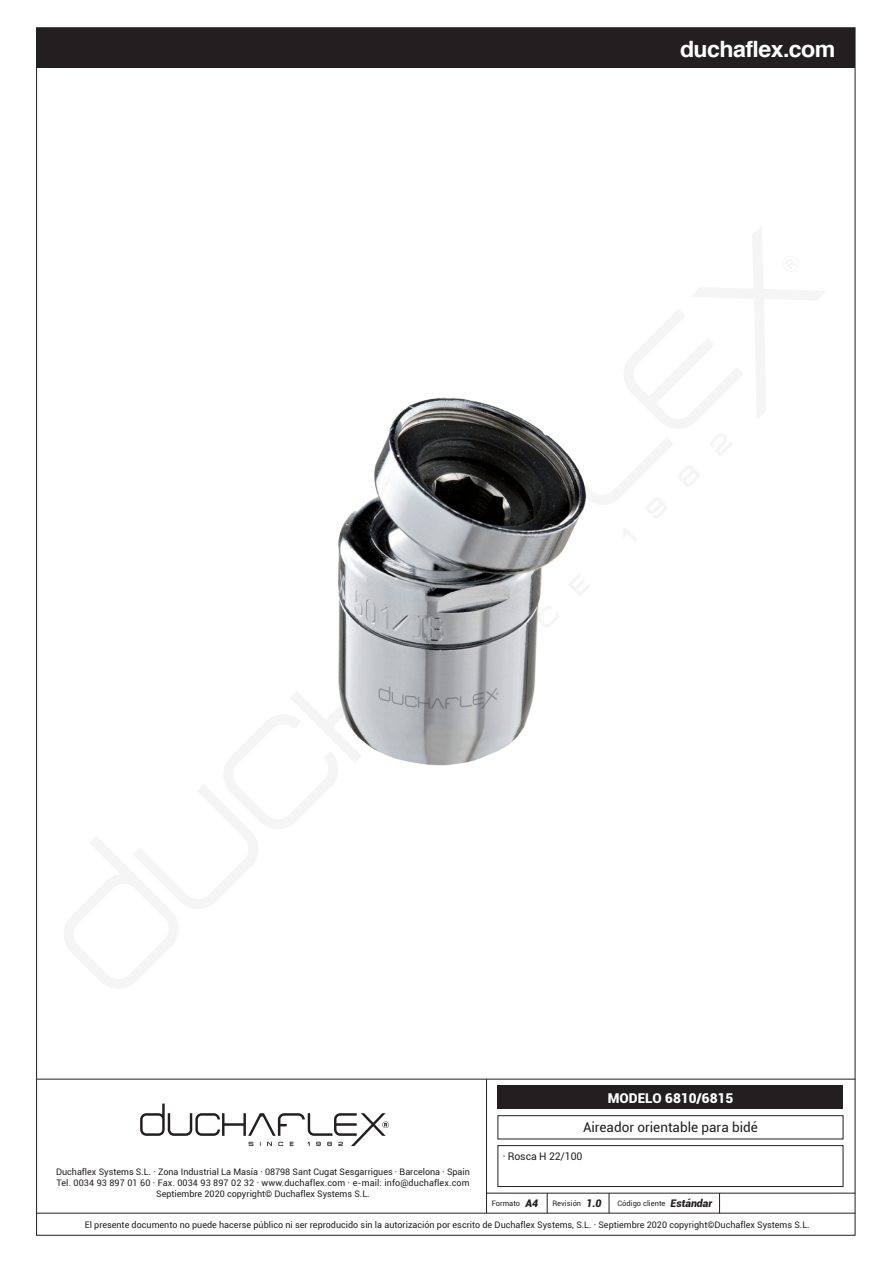
<style>
.page{position:relative;width:893px;height:1263px;background:#fff}
.page>*{position:absolute;margin:0;border:0;box-sizing:border-box;transform-origin:0 0}
.t1{font:700 22.5px "Helvetica";letter-spacing:-.025em;color:#fff}
.t2{font:13.5px "Roboto";color:#231f20}
.t3{font:900 13.5px "Roboto";color:#fff}
.t4{font:10.5px "Roboto";letter-spacing:-.01em;color:#231f20}
.t5{font:9px/10.8px "Roboto";color:#231f20;text-align:center}
.t6{font:7.5px "Roboto";color:#231f20}
.s1{font-weight:900;font-style:italic;font-size:10.5px}
</style>
<div class="page">
<hr style="left:37px;top:1079px;width:818px;height:1px;background:#231f20">
<hr style="left:486px;top:1193px;width:369px;height:1px;background:#231f20">
<hr style="left:37px;top:1213px;width:818px;height:1px;background:#231f20">
<hr style="left:486px;top:1079px;width:1px;height:134px;background:#231f20">
<svg style="left:547px;top:1193px;width:1px;height:20px"></svg>
<svg style="left:609px;top:1193px;width:1px;height:20px"></svg>
<svg style="left:719px;top:1193px;width:1px;height:20px"></svg>
<div style="left:37px;top:28px;width:818px;height:40px;background:#231f20"></div>
<div style="left:498px;top:1086px;width:345px;height:23px;background:#231f20"></div>
<div style="left:497px;top:1115px;width:346px;height:24px;border:1px solid #231f20"></div>
<div style="left:497px;top:1145px;width:346px;height:42px;border:1px solid #231f20"></div>
<svg style="left:140px;top:1103px;width:249px;height:43px"></svg>
<img style="left:337px;top:397px;width:250px;height:369px">
<h1 class="t1" style="left:680px;top:30px;width:157px">duchaflex.com</h1>
<h2 class="t3" style="left:608px;top:1089px;width:127px">MODELO 6810/6815</h2>
<p class="t5" style="left:56px;top:1166px;width:415px">Duchaflex Systems S.L. · Zona Industrial La Masía · 08798 Sant Cugat Sesgarrigues · Barcelona · Spain<br>Tel. 0034 93 897 01 60 · Fax. 0034 93 897 02 32 · www.duchaflex.com · e-mail: info@duchaflex.com<br>Septiembre 2020 copyright© Duchaflex Systems S.L.</p>
<h2 class="t2" style="left:583px;top:1118px;width:176px">Aireador orientable para bidé</h2>
<p class="t4" style="left:503px;top:1149px;width:81px">· Rosca H 22/100</p>
<p class="t6" style="left:492px;top:1198px;width:48px">Formato <span class="s1">A4</span></p>
<p class="t6" style="left:553px;top:1198px;width:51px">Revisión <span class="s1">1.0</span></p>
<p class="t6" style="left:618px;top:1198px;width:96px">Código cliente <span class="s1">Estándar</span></p>
<p class="t5" style="left:85px;top:1219px;width:726px">El presente documento no puede hacerse público ni ser reproducido sin la autorización por escrito de Duchaflex Systems, S.L. · Septiembre 2020 copyright©Duchaflex Systems S.L.</p>
</div>
